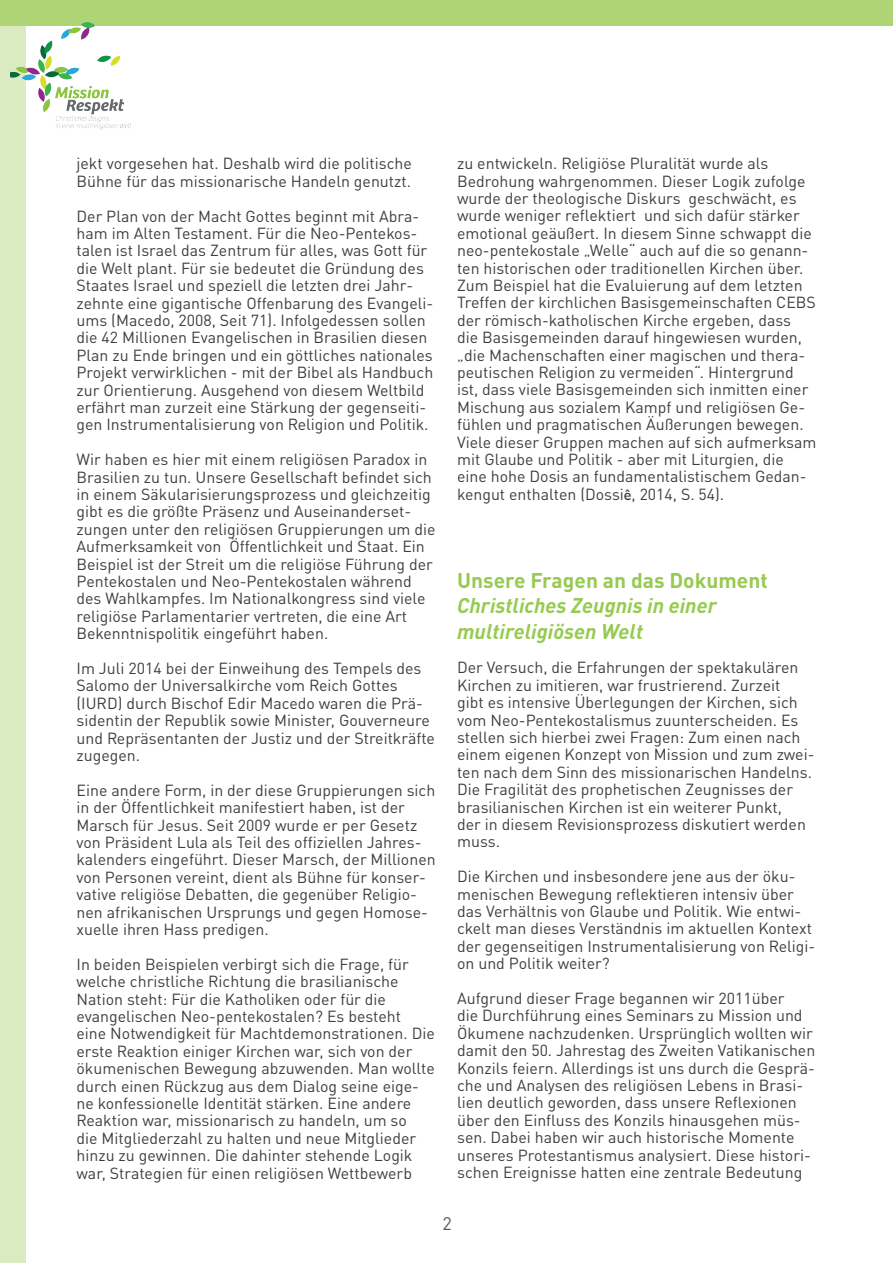
<style>
.page{position:relative;width:893px;height:1263px;background:#fff}
.page>*{position:absolute;margin:0;border:0;box-sizing:border-box;transform-origin:0 0}
.t1{font:italic 700 21px/25.2px "DINOT";color:#96ca50}
.t2{font:700 21px "DINOT";color:#96ca50}
.t3{font:18px "DINOT";color:#57585a}
.t4{font:15.9px/17.4px "DINOT";color:#3e3e3f}
.s1{font-family:"Gill Sans"}
</style>
<div class="page">
<div style="left:0;top:0;width:26px;height:1263px;background:#daeac1"></div>
<div style="left:0;top:0;width:893px;height:26px;background:#aed476"></div>
<img style="left:11px;top:22px;width:120px;height:108px">
<p class="t4" style="left:77px;top:155px;width:337px">jekt vorgesehen hat. Deshalb wird die politische<br>Bühne für das missionarische Handeln genutzt.</p>
<p class="t4" style="left:77px;top:207px;width:358px">Der Plan von der Macht Gottes beginnt mit Abra&shy;ham im Alten Testament. Für die Neo-Pentekos&shy;talen ist Israel das Zentrum für alles, was Gott für die Welt plant. Für sie bedeutet die Gründung des Staates Israel und speziell die letzten drei Jahr&shy;zehnte eine gigantische Offenbarung des Evangeli&shy;ums (Macedo, 2008, Seit 71). Infolgedessen sollen die 42 Millionen Evangelischen in Brasilien diesen Plan zu Ende bringen und ein göttliches nationales Projekt verwirklichen - mit der Bibel als Handbuch zur Orientierung. Ausgehend von diesem Weltbild erfährt man zurzeit eine Stärkung der gegenseiti&shy;gen Instrumentalisierung von Religion und Politik.</p>
<p class="t4" style="left:77px;top:451px;width:361px">Wir haben es hier mit einem religiösen Paradox in Brasilien zu tun. Unsere Gesellschaft befindet sich in einem Säkularisierungsprozess und gleichzeitig gibt es die größte Präsenz und Auseinanderset&shy;zungen unter den religiösen Gruppierungen um die Aufmerksamkeit von Öffentlichkeit und Staat. Ein Beispiel ist der Streit um die religiöse Führung der Pentekostalen und Neo-Pentekostalen während des Wahlkampfes. Im Nationalkongress sind viele religiöse Parlamentarier vertreten, die eine Art Bekenntnispolitik eingeführt haben.</p>
<p class="t4" style="left:77px;top:659px;width:360px">Im Juli 2014 bei der Einweihung des Tempels des Salomo der Universalkirche vom Reich Gottes (IURD) durch Bischof Edir Macedo waren die Prä&shy;sidentin der Republik sowie Minister, Gouverneure und Repräsentanten der Justiz und der Streitkräfte zugegen.</p>
<p class="t4" style="left:77px;top:781px;width:361px">Eine andere Form, in der diese Gruppierungen sich in der Öffentlichkeit manifestiert haben, ist der Marsch für Jesus. Seit 2009 wurde er per Gesetz von Präsident Lula als Teil des offiziellen Jahres&shy;kalenders eingeführt. Dieser Marsch, der Millionen von Personen vereint, dient als Bühne für konser&shy;vative religiöse Debatten, die gegenüber Religio&shy;nen afrikanischen Ursprungs und gegen Homose&shy;xuelle ihren Hass predigen.</p>
<p class="t4" style="left:77px;top:955px;width:360px">In beiden Beispielen verbirgt sich die Frage, für welche christliche Richtung die brasilianische Nation steht: Für die Katholiken oder für die evangelischen Neo-pentekostalen? Es besteht eine Notwendigkeit für Machtdemonstrationen. Die erste Reaktion einiger Kirchen war, sich von der ökumenischen Bewegung abzuwenden. Man wollte durch einen Rückzug aus dem Dialog seine eige&shy;ne konfessionelle Identität stärken. Eine andere Reaktion war, missionarisch zu handeln, um so<br>die Mitgliederzahl zu halten und neue Mitglieder hinzu zu gewinnen. Die dahinter stehende Logik war, Strategien für einen religiösen Wettbewerb</p>
<p class="t4" style="left:457px;top:155px;width:361px">zu entwickeln. Religiöse Pluralität wurde als Bedrohung wahrgenommen. Dieser Logik zufolge wurde der theologische Diskurs geschwächt, es wurde weniger reflektiert und sich dafür stärker emotional geäußert. In diesem Sinne schwappt die neo-pentekostale „Welle“ auch auf die so genann&shy;ten historischen oder traditionellen Kirchen über.<br>Zum Beispiel hat die Evaluierung auf dem letzten Treffen der kirchlichen Basisgemeinschaften CEBS der römisch-katholischen Kirche ergeben, dass<br>die Basisgemeinden darauf hingewiesen wurden, „die Machenschaften einer magischen und thera&shy;peutischen Religion zu vermeiden“. Hintergrund ist, dass viele Basisgemeinden sich inmitten einer Mischung aus sozialem Kampf und religiösen Ge&shy;fühlen und pragmatischen Äußerungen bewegen.<br>Viele dieser Gruppen machen auf sich aufmerksam mit Glaube und Politik - aber mit Liturgien, die eine hohe Dosis an fundamentalistischem Gedan&shy;kengut enthalten (Dossi<span class="s1">ê</span>, 2014, S. 54).</p>
<h1 class="t2" style="left:457px;top:567px;width:312px">Unsere Fragen an das Dokument</h1>
<h1 class="t1" style="left:457px;top:593px;width:261px">Christliches Zeugnis in einer multireligiösen Welt</h1>
<p class="t4" style="left:457px;top:659px;width:359px">Der Versuch, die Erfahrungen der spektakulären Kirchen zu imitieren, war frustrierend. Zurzeit<br>gibt es intensive Überlegungen der Kirchen, sich vom Neo-Pentekostalismus zuunterscheiden. Es stellen sich hierbei zwei Fragen: Zum einen nach einem eigenen Konzept von Mission und zum zwei&shy;ten nach dem Sinn des missionarischen Handelns.<br>Die Fragilität des prophetischen Zeugnisses der brasilianischen Kirchen ist ein weiterer Punkt,<br>der in diesem Revisionsprozess diskutiert werden muss.</p>
<p class="t4" style="left:457px;top:867px;width:360px">Die Kirchen und insbesondere jene aus der öku&shy;menischen Bewegung reflektieren intensiv über das Verhältnis von Glaube und Politik. Wie entwi&shy;ckelt man dieses Verständnis im aktuellen Kontext der gegenseitigen Instrumentalisierung von Religi&shy;on und Politik weiter?</p>
<p class="t4" style="left:457px;top:989px;width:360px">Aufgrund dieser Frage begannen wir 2011über<br>die Durchführung eines Seminars zu Mission und Ökumene nachzudenken. Ursprünglich wollten wir damit den 50. Jahrestag des Zweiten Vatikanischen Konzils feiern. Allerdings ist uns durch die Gesprä&shy;che und Analysen des religiösen Lebens in Brasi&shy;lien deutlich geworden, dass unsere Reflexionen über den Einfluss des Konzils hinausgehen müs&shy;sen. Dabei haben wir auch historische Momente unseres Protestantismus analysiert. Diese histori&shy;schen Ereignisse hatten eine zentrale Bedeutung</p>
<p class="t3" style="left:442px;top:1212px;width:11px">2</p>
</div>
